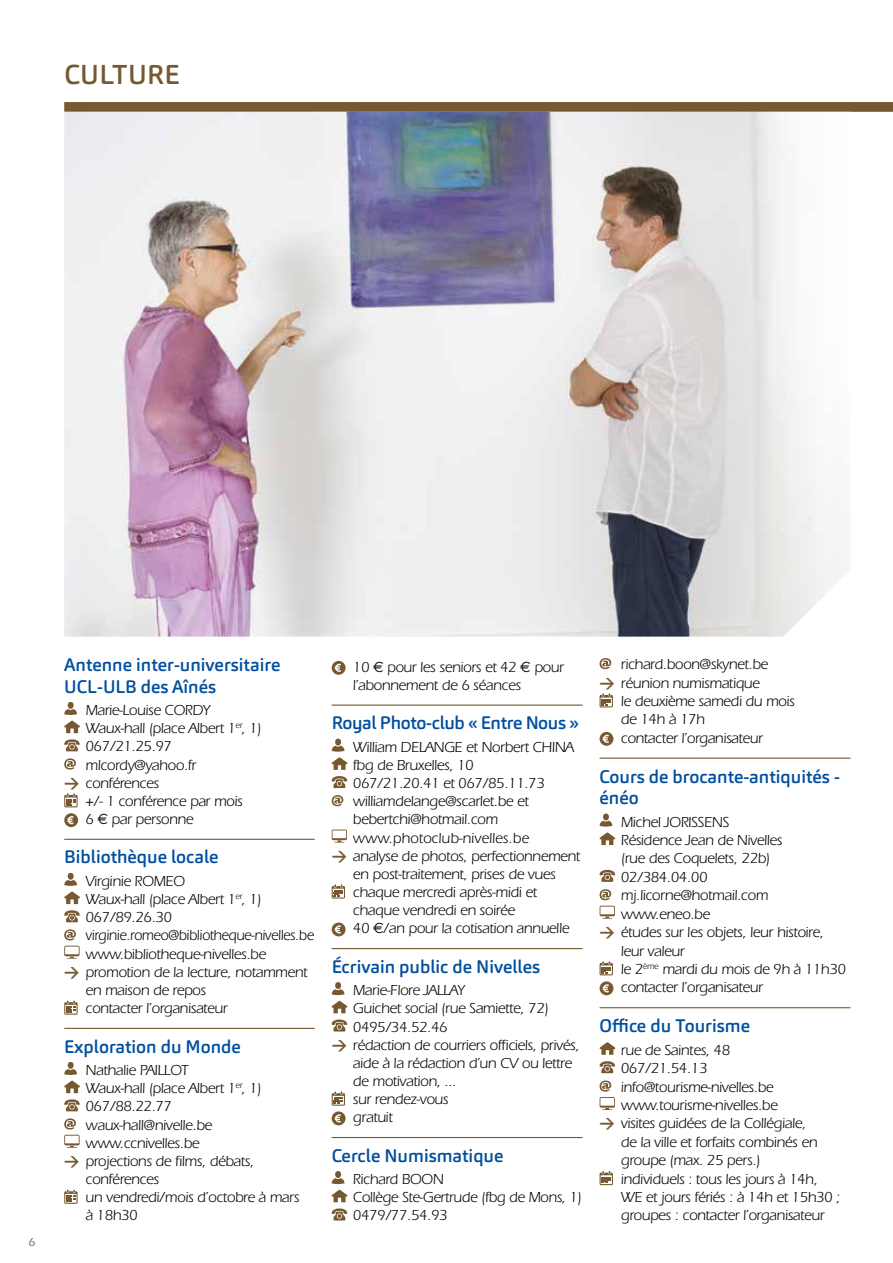
<style>
.page{position:relative;width:893px;height:1263px;background:#fff}
.page>*{position:absolute;margin:0;border:0;box-sizing:border-box;transform-origin:0 0}
.t1{font:500 27px "Carnas";letter-spacing:.005em;color:#775931}
.t2{font:500 18px/21.5px "Carnas";color:#004f9f}
.t3{font:500 18px "Carnas";letter-spacing:-.02em;color:#004f9f}
.t4{font:15px/18.1px "Itc Eras";letter-spacing:-.025em;color:#000}
.t5{font:15px "Itc Eras";letter-spacing:-.025em;color:#000;scale:.95 1}
.t6{font:15px "Itc Eras";color:#000}
.t7{font:500 12px "Itc Eras";color:#706f6f}
.s1{font-family:"DIN";font-weight:700;color:#775931}
.s2{font-family:"Euro Sans"}
</style>
<div class="page">
<hr style="left:600px;top:758px;width:250px;height:1px;background:#775931">
<hr style="left:600px;top:1007px;width:250px;height:1px;background:#775931">
<svg style="left:600px;top:658px;width:11px;height:11px"></svg>
<svg style="left:600px;top:693px;width:13px;height:14px"></svg>
<svg style="left:600px;top:732px;width:13px;height:14px"></svg>
<div style="left:603px;top:813px;width:6px;height:7px;background:#775931;border-radius:50%"></div>
<svg style="left:599px;top:821px;width:16px;height:24px"></svg>
<svg style="left:600px;top:870px;width:15px;height:12px"></svg>
<svg style="left:600px;top:889px;width:11px;height:11px"></svg>
<svg style="left:600px;top:906px;width:15px;height:13px"></svg>
<svg style="left:600px;top:961px;width:13px;height:14px"></svg>
<svg style="left:600px;top:981px;width:13px;height:14px"></svg>
<svg style="left:599px;top:1042px;width:16px;height:13px"></svg>
<svg style="left:600px;top:1061px;width:15px;height:12px"></svg>
<svg style="left:600px;top:1080px;width:11px;height:11px"></svg>
<svg style="left:600px;top:1097px;width:15px;height:13px"></svg>
<svg style="left:600px;top:1171px;width:13px;height:14px"></svg>
<div style="left:64px;top:102px;width:829px;height:10px;background:#775931"></div>
<img style="left:64px;top:112px;width:780px;height:525px">
<hr style="left:64px;top:839px;width:251px;height:1px;background:#775931">
<hr style="left:64px;top:1028px;width:251px;height:1px;background:#775931">
<div style="left:68px;top:702px;width:6px;height:7px;background:#775931;border-radius:50%"></div>
<svg style="left:64px;top:709px;width:16px;height:24px"></svg>
<svg style="left:64px;top:739px;width:16px;height:12px"></svg>
<svg style="left:64px;top:758px;width:12px;height:11px"></svg>
<svg style="left:64px;top:793px;width:14px;height:14px"></svg>
<svg style="left:64px;top:813px;width:14px;height:14px"></svg>
<div style="left:68px;top:873px;width:6px;height:7px;background:#775931;border-radius:50%"></div>
<svg style="left:64px;top:880px;width:16px;height:24px"></svg>
<svg style="left:64px;top:910px;width:16px;height:12px"></svg>
<svg style="left:64px;top:929px;width:12px;height:11px"></svg>
<svg style="left:64px;top:946px;width:16px;height:13px"></svg>
<svg style="left:64px;top:1000px;width:14px;height:15px"></svg>
<div style="left:68px;top:1062px;width:6px;height:7px;background:#775931;border-radius:50%"></div>
<svg style="left:64px;top:1069px;width:16px;height:24px"></svg>
<svg style="left:64px;top:1099px;width:16px;height:12px"></svg>
<svg style="left:64px;top:1118px;width:12px;height:11px"></svg>
<svg style="left:64px;top:1135px;width:16px;height:13px"></svg>
<svg style="left:64px;top:1190px;width:14px;height:14px"></svg>
<hr style="left:332px;top:704px;width:251px;height:2px;background:#775931">
<hr style="left:332px;top:948px;width:251px;height:1px;background:#775931">
<hr style="left:332px;top:1137px;width:251px;height:1px;background:#775931">
<svg style="left:332px;top:661px;width:14px;height:14px"></svg>
<svg style="left:331px;top:739px;width:16px;height:31px"></svg>
<svg style="left:332px;top:776px;width:15px;height:12px"></svg>
<svg style="left:332px;top:795px;width:11px;height:11px"></svg>
<svg style="left:332px;top:829px;width:15px;height:13px"></svg>
<svg style="left:332px;top:884px;width:13px;height:14px"></svg>
<svg style="left:332px;top:922px;width:14px;height:14px"></svg>
<div style="left:335px;top:982px;width:6px;height:7px;background:#775931;border-radius:50%"></div>
<svg style="left:331px;top:989px;width:16px;height:24px"></svg>
<svg style="left:332px;top:1019px;width:15px;height:12px"></svg>
<svg style="left:332px;top:1091px;width:14px;height:34px"></svg>
<div style="left:335px;top:1171px;width:6px;height:7px;background:#775931;border-radius:50%"></div>
<svg style="left:331px;top:1178px;width:16px;height:24px"></svg>
<svg style="left:332px;top:1208px;width:15px;height:12px"></svg>
<h1 class="t1" style="left:64px;top:57px;width:117px">CULTURE</h1>
<p class="t7" style="left:28px;top:1235px;width:9px">6</p>
<p class="t2" style="left:64px;top:654px;width:218px">Antenne inter-universitaire<br>UCL-ULB des Aînés</p>
<p class="t4" style="left:85px;top:701px;width:126px">Marie-Louise CORDY</p>
<p class="t4" style="left:86px;top:719px;width:178px">Waux-hall (place Albert 1<sup>er</sup>, 1)</p>
<p class="t4" style="left:85px;top:737px;width:88px">067/21.25.97</p>
<p class="t4" style="left:86px;top:756px;width:113px">mlcordy@yahoo.fr</p>
<p class="t4" style="left:64px;top:774px;width:96px"><span class="s1">&gt;</span> conférences</p>
<p class="t4" style="left:86px;top:792px;width:159px">+/- 1 conférence par mois</p>
<p class="t4" style="left:85px;top:810px;width:110px">6 <span class="s2">€</span> par personne</p>
<p class="t2" style="left:64px;top:846px;width:156px">Bibliothèque locale</p>
<p class="t4" style="left:85px;top:872px;width:101px">Virginie ROMEO</p>
<p class="t4" style="left:86px;top:890px;width:178px">Waux-hall (place Albert 1<sup>er</sup>, 1)</p>
<p class="t4" style="left:85px;top:908px;width:88px">067/89.26.30</p>
<p class="t5" style="left:86px;top:927px;width:242px">virginie.romeo@bibliotheque-nivelles.be</p>
<p class="t4" style="left:86px;top:945px;width:182px">www.bibliotheque-nivelles.be</p>
<p class="t4" style="left:64px;top:963px;width:245px"><span class="s1">&gt;</span> promotion de la lecture, notamment</p>
<p class="t4" style="left:86px;top:981px;width:122px">en maison de repos</p>
<p class="t4" style="left:86px;top:999px;width:144px">contacter l’organisateur</p>
<p class="t2" style="left:64px;top:1035px;width:178px">Exploration du Monde</p>
<p class="t4" style="left:85px;top:1061px;width:105px">Nathalie PAILLOT</p>
<p class="t4" style="left:86px;top:1079px;width:178px">Waux-hall (place Albert 1<sup>er</sup>, 1)</p>
<p class="t4" style="left:85px;top:1097px;width:88px">067/88.22.77</p>
<p class="t4" style="left:86px;top:1116px;width:128px">waux-hall@nivelle.be</p>
<p class="t4" style="left:86px;top:1134px;width:116px">www.ccnivelles.be</p>
<p class="t4" style="left:64px;top:1152px;width:192px"><span class="s1">&gt;</span> projections de films, débats,</p>
<p class="t4" style="left:86px;top:1170px;width:75px">conférences</p>
<p class="t4" style="left:86px;top:1188px;width:215px">un vendredi/mois d’octobre à mars</p>
<p class="t4" style="left:85px;top:1207px;width:54px">à 18h30</p>
<p class="t4" style="left:353px;top:658px;width:213px">10 <span class="s2">€</span> pour les seniors et 42 <span class="s2">€</span> pour l’abonnement de 6 séances</p>
<p class="t3" style="left:332px;top:711px;width:249px">Royal Photo-club « Entre Nous »</p>
<p class="t4" style="left:353px;top:738px;width:223px">William DELANGE et Norbert CHINA</p>
<p class="t4" style="left:353px;top:756px;width:122px">fbg de Bruxelles, 10</p>
<p class="t4" style="left:353px;top:774px;width:193px">067/21.20.41 et 067/85.11.73</p>
<p class="t4" style="left:353px;top:792px;width:177px">williamdelange@scarlet.be et</p>
<p class="t4" style="left:353px;top:810px;width:147px">bebertchi@hotmail.com</p>
<p class="t6" style="left:353px;top:829px;width:178px">www.photoclub-nivelles.be</p>
<p class="t4" style="left:332px;top:847px;width:250px"><span class="s1">&gt;</span> analyse de photos, perfectionnement</p>
<p class="t4" style="left:353px;top:865px;width:204px">en post-traitement, prises de vues</p>
<p class="t4" style="left:353px;top:883px;width:186px">chaque mercredi après-midi et</p>
<p class="t4" style="left:353px;top:901px;width:164px">chaque vendredi en soirée</p>
<p class="t4" style="left:353px;top:919px;width:218px">40 <span class="s2">€</span>/an pour la cotisation annuelle</p>
<p class="t2" style="left:332px;top:956px;width:210px">Écrivain public de Nivelles</p>
<p class="t4" style="left:353px;top:981px;width:114px">Marie-Flore JALLAY</p>
<p class="t4" style="left:353px;top:999px;width:197px">Guichet social (rue Samiette, 72)</p>
<p class="t4" style="left:353px;top:1018px;width:96px">0495/34.52.46</p>
<p class="t4" style="left:332px;top:1036px;width:249px"><span class="s1">&gt;</span> rédaction de courriers officiels, privés,</p>
<p class="t4" style="left:353px;top:1054px;width:221px">aide à la rédaction d’un CV ou lettre</p>
<p class="t4" style="left:353px;top:1072px;width:105px">de motivation, ...</p>
<p class="t4" style="left:353px;top:1090px;width:97px">sur rendez-vous</p>
<p class="t4" style="left:353px;top:1108px;width:41px">gratuit</p>
<p class="t2" style="left:332px;top:1144px;width:173px">Cercle Numismatique</p>
<p class="t4" style="left:353px;top:1170px;width:230px">Richard BOON<br>Collège Ste-Gertrude (fbg de Mons, 1)<br>0479/77.54.93</p>
<p class="t4" style="left:621px;top:655px;width:149px">richard.boon@skynet.be</p>
<p class="t4" style="left:600px;top:674px;width:162px"><span class="s1">&gt;</span> réunion numismatique</p>
<p class="t4" style="left:621px;top:692px;width:176px">le deuxième samedi du mois</p>
<p class="t4" style="left:621px;top:710px;width:86px">de 14h à 17h</p>
<p class="t4" style="left:621px;top:729px;width:144px">contacter l’organisateur</p>
<p class="t2" style="left:600px;top:765px;width:242px">Cours de brocante-antiquités - énéo</p>
<p class="t4" style="left:621px;top:813px;width:110px">Michel JORISSENS</p>
<p class="t4" style="left:621px;top:831px;width:163px">Résidence Jean de Nivelles</p>
<p class="t4" style="left:621px;top:850px;width:151px">(rue des Coquelets, 22b)</p>
<p class="t4" style="left:621px;top:868px;width:88px">02/384.04.00</p>
<p class="t4" style="left:621px;top:886px;width:149px">mj.licorne@hotmail.com</p>
<p class="t4" style="left:621px;top:905px;width:91px">www.eneo.be</p>
<p class="t4" style="left:600px;top:923px;width:226px"><span class="s1">&gt;</span> études sur les objets, leur histoire,</p>
<p class="t4" style="left:621px;top:942px;width:65px">leur valeur</p>
<p class="t4" style="left:621px;top:960px;width:227px">le 2<sup>ème</sup> mardi du mois de 9h à 11h30</p>
<p class="t4" style="left:621px;top:978px;width:144px">contacter l’organisateur</p>
<p class="t2" style="left:600px;top:1015px;width:152px">Office du Tourisme</p>
<p class="t4" style="left:621px;top:1041px;width:111px">rue de Saintes, 48</p>
<p class="t4" style="left:621px;top:1059px;width:88px">067/21.54.13</p>
<p class="t4" style="left:621px;top:1078px;width:154px">info@tourisme-nivelles.be</p>
<p class="t4" style="left:621px;top:1096px;width:158px">www.tourisme-nivelles.be</p>
<p class="t4" style="left:600px;top:1114px;width:208px"><span class="s1">&gt;</span> visites guidées de la Collégiale,</p>
<p class="t4" style="left:621px;top:1133px;width:198px">de la ville et forfaits combinés en</p>
<p class="t4" style="left:621px;top:1151px;width:141px">groupe (max. 25 pers.)</p>
<p class="t4" style="left:621px;top:1170px;width:199px">individuels : tous les jours à 14h,</p>
<p class="t4" style="left:621px;top:1188px;width:221px">WE et jours fériés : à 14h et 15h30 ;</p>
<p class="t4" style="left:621px;top:1207px;width:205px">groupes : contacter l’organisateur</p>
</div>
